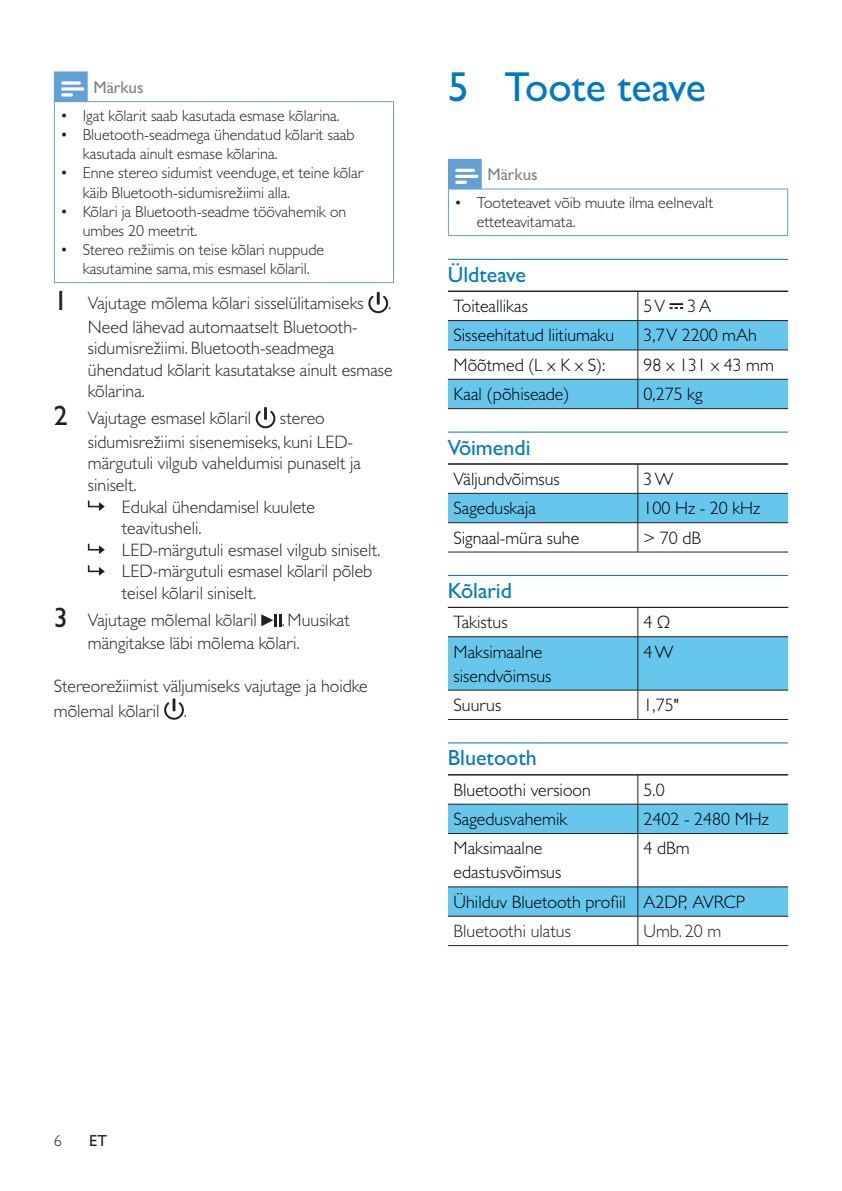
<style>
.page{position:relative;width:842px;height:1191px;background:#fff}
.page>*{position:absolute;margin:0;border:0;box-sizing:border-box;transform-origin:0 0}
.大标题{font:500 42px "Gill Sans MT Pro";letter-spacing:-.01em;color:#0079c2}
.小标题_4{font:500 22px "Gill Sans MT Pro";color:#0079c2}
.内文___tab6{font:300 18px/21.6px "Gill Sans MT Pro";color:#231f20}
.内文{font:300 18px/24px "Gill Sans MT Pro";color:#000}
.内文___L6___tab12{font:300 18px/21.6px "Gill Sans MT Pro";color:#231f20}
.内文-2{font:300 18px/25.2px "Gill Sans MT Pro";color:#231f20}
.小标题_3_note{font:500 17px "Gill Sans MT Pro";color:#808285}
.内文-1___tab4{font:300 16px/19.2px "Gill Sans MT Pro";color:#231f20}
.t1{font:500 16px "Gill Sans MT Pro";color:#231f20}
.s1{font-weight:500;font-size:28px}
</style>
<div class="page">
<hr style="left:448px;top:259px;width:340px;height:1px;background:#0079c2">
<hr style="left:448px;top:431px;width:340px;height:1px;background:#0079c2">
<hr style="left:448px;top:575px;width:340px;height:1px;background:#0079c2">
<hr style="left:448px;top:742px;width:340px;height:1px;background:#0079c2">
<div style="left:448px;top:159px;width:33px;height:30px;background:#62a0d6"></div>
<hr style="left:448px;top:189px;width:1px;height:46px;background:#62a0d6">
<hr style="left:787px;top:189px;width:1px;height:46px;background:#62a0d6">
<hr style="left:448px;top:159px;width:34px;height:1px;background:#62a0d6">
<hr style="left:481px;top:188px;width:307px;height:1px;background:#62a0d6">
<hr style="left:448px;top:235px;width:33px;height:1px;background:#62a0d6">
<hr style="left:481px;top:235px;width:307px;height:1px;background:#62a0d6">
<svg style="left:455px;top:160px;width:27px;height:28px"></svg>
<hr style="left:448px;top:408px;width:190px;height:1px;background:#231f20">
<hr style="left:638px;top:408px;width:150px;height:1px;background:#231f20">
<svg style="left:448px;top:291px;width:340px;height:117px"></svg>
<hr style="left:448px;top:463px;width:190px;height:1px;background:#231f20">
<hr style="left:638px;top:463px;width:150px;height:1px;background:#231f20">
<svg style="left:448px;top:464px;width:340px;height:88px"></svg>
<hr style="left:448px;top:552px;width:190px;height:1px;background:#231f20">
<hr style="left:638px;top:552px;width:150px;height:1px;background:#231f20">
<svg style="left:448px;top:607px;width:340px;height:112px"></svg>
<hr style="left:448px;top:719px;width:190px;height:1px;background:#231f20">
<hr style="left:638px;top:719px;width:150px;height:1px;background:#231f20">
<hr style="left:448px;top:774px;width:190px;height:1px;background:#231f20">
<hr style="left:638px;top:774px;width:150px;height:1px;background:#231f20">
<svg style="left:448px;top:775px;width:340px;height:170px"></svg>
<hr style="left:448px;top:945px;width:190px;height:1px;background:#231f20">
<hr style="left:638px;top:945px;width:150px;height:1px;background:#231f20">
<div style="left:54px;top:72px;width:33px;height:30px;background:#62a0d6"></div>
<hr style="left:54px;top:102px;width:1px;height:180px;background:#62a0d6">
<hr style="left:393px;top:102px;width:1px;height:180px;background:#62a0d6">
<hr style="left:54px;top:71px;width:34px;height:1px;background:#62a0d6">
<hr style="left:87px;top:101px;width:307px;height:1px;background:#62a0d6">
<hr style="left:54px;top:282px;width:33px;height:1px;background:#62a0d6">
<hr style="left:87px;top:282px;width:307px;height:1px;background:#62a0d6">
<svg style="left:61px;top:72px;width:27px;height:29px"></svg>
<svg style="left:368px;top:292px;width:20px;height:21px"></svg>
<svg style="left:256px;top:407px;width:19px;height:21px"></svg>
<svg style="left:88px;top:500px;width:17px;height:11px"></svg>
<svg style="left:88px;top:544px;width:17px;height:10px"></svg>
<svg style="left:88px;top:565px;width:17px;height:11px"></svg>
<svg style="left:261px;top:614px;width:21px;height:12px"></svg>
<svg style="left:164px;top:698px;width:20px;height:21px"></svg>
<p class="小标题_3_note" style="left:93px;top:77px;width:52px">Märkus</p>
<p class="内文-1___tab4" style="left:60px;top:105px;width:281px">• Igat kõlarit saab kasutada esmase kõlarina.</p>
<p class="内文-1___tab4" style="left:83px;top:125px;width:273px;text-indent:-23px">• Bluetooth-seadmega ühendatud kõlarit saab kasutada ainult esmase kõlarina.</p>
<p class="内文-1___tab4" style="left:83px;top:163px;width:283px;text-indent:-23px">• Enne stereo sidumist veenduge, et teine kõlar käib Bluetooth-sidumisrežiimi alla.</p>
<p class="内文-1___tab4" style="left:83px;top:201px;width:265px;text-indent:-23px">• Kõlari ja Bluetooth-seadme töövahemik on umbes 20 meetrit.</p>
<p class="内文-1___tab4" style="left:60px;top:240px;width:266px;text-align:center">• Stereo režiimis on teise kõlari nuppude kasutamine sama,mis esmasel kõlaril.</p>
<p class="内文___tab6" style="left:54px;top:292px;width:311px"><span class="s1">1</span> Vajutage mõlema kõlari sisselülitamiseks</p>
<p class="内文___tab6" style="left:388px;top:292px;width:5px">.</p>
<p class="内文___tab6" style="left:88px;top:315px;width:306px">Need lähevad automaatselt Bluetooth&shy;sidumisrežiimi. Bluetooth-seadmega ühendatud kõlarit kasutatakse ainult esmase kõlarina.</p>
<p class="内文___tab6" style="left:54px;top:407px;width:199px"><span class="s1">2</span> Vajutage esmasel kõlaril</p>
<p class="内文___tab6" style="left:88px;top:406px;width:267px;line-height:23.6px;text-indent:192px">stereo sidumisrežiimi sisenemiseks, kuni LED-</p>
<p class="内文___tab6" style="left:88px;top:452px;width:275px">märgutuli vilgub vaheldumisi punaselt ja siniselt.</p>
<p class="内文___L6___tab12" style="left:122px;top:495px;width:195px">Edukal ühendamisel kuulete teavitusheli.</p>
<p class="内文___L6___tab12" style="left:122px;top:538px;width:260px">LED-märgutuli esmasel vilgub siniselt.</p>
<p class="内文___L6___tab12" style="left:122px;top:560px;width:252px">LED-märgutuli esmasel kõlaril põleb teisel kõlaril siniselt.</p>
<p class="内文___tab6" style="left:54px;top:608px;width:204px"><span class="s1">3</span> Vajutage mõlemal kõlaril</p>
<p class="内文___tab6" style="left:88px;top:608px;width:264px;line-height:23px;text-indent:194px">.Muusikat mängitakse läbi mõlema kõlari.</p>
<p class="内文-2" style="left:54px;top:673px;width:315px">Stereorežiimist väljumiseks vajutage ja hoidke mõlemal kõlaril</p>
<p class="内文-2" style="left:184px;top:698px;width:5px">.</p>
<p class="大标题" style="left:448px;top:62px;width:260px">5 Toote teave</p>
<p class="小标题_3_note" style="left:487px;top:164px;width:52px">Märkus</p>
<p class="内文-1___tab4" style="left:477px;top:193px;width:238px;text-indent:-23px">• Tooteteavet võib muute ilma eelnevalt etteteavitamata.</p>
<p class="小标题_4" style="left:448px;top:261px;width:80px">Üldteave</p>
<p class="内文" style="left:454px;top:294px;width:76px">Toiteallikas</p>
<p class="内文" style="left:643px;top:294px;width:23px">5 V</p>
<p class="内文" style="left:688px;top:294px;width:25px">3A</p>
<p class="内文" style="left:454px;top:323px;width:162px">Sisseehitatud liitiumaku</p>
<p class="内文" style="left:643px;top:323px;width:115px">3,7V 2200 mAh</p>
<p class="内文" style="left:454px;top:352px;width:153px">Mõõtmed (L x K x S):</p>
<p class="内文" style="left:643px;top:352px;width:132px">98 x 131 x 43 mm</p>
<p class="内文" style="left:454px;top:382px;width:117px">Kaal (põhiseade)</p>
<p class="内文" style="left:643px;top:382px;width:61px">0,275 kg</p>
<p class="小标题_4" style="left:448px;top:434px;width:84px">Võimendi</p>
<p class="内文" style="left:454px;top:466px;width:108px">Väljundvõimsus</p>
<p class="内文" style="left:643px;top:466px;width:31px">3 W</p>
<p class="内文" style="left:454px;top:496px;width:84px">Sageduskaja</p>
<p class="内文" style="left:643px;top:496px;width:118px">100 Hz - 20 kHz</p>
<p class="内文" style="left:454px;top:525px;width:127px">Signaal-müra suhe</p>
<p class="内文" style="left:643px;top:525px;width:59px">&gt; 70 dB</p>
<p class="小标题_4" style="left:448px;top:577px;width:65px">Kõlarid</p>
<p class="内文" style="left:454px;top:610px;width:56px">Takistus</p>
<p class="内文" style="left:643px;top:610px;width:28px">4 Ω</p>
<p class="内文" style="left:454px;top:639px;width:99px">Maksimaalne sisendvõimsus</p>
<p class="内文" style="left:643px;top:639px;width:31px">4 W</p>
<p class="内文" style="left:454px;top:692px;width:49px">Suurus</p>
<p class="内文" style="left:643px;top:692px;width:37px">1,75"</p>
<p class="小标题_4" style="left:448px;top:745px;width:91px">Bluetooth</p>
<p class="内文" style="left:454px;top:777px;width:139px">Bluetoothi versioon</p>
<p class="内文" style="left:643px;top:777px;width:23px">5.0</p>
<p class="内文" style="left:454px;top:806px;width:115px">Sagedusvahemik</p>
<p class="内文" style="left:643px;top:806px;width:127px">2402 - 2480 MHz</p>
<p class="内文" style="left:454px;top:836px;width:109px">Maksimaalne edastusvõimsus</p>
<p class="内文" style="left:643px;top:836px;width:48px">4 dBm</p>
<p class="内文" style="left:454px;top:889px;width:174px">Ühilduv Bluetooth profiil</p>
<p class="内文" style="left:643px;top:889px;width:103px">A2DP, AVRCP</p>
<p class="内文-2" style="left:454px;top:918px;width:119px">Bluetoothi ulatus</p>
<p class="内文-2" style="left:643px;top:918px;width:79px">Umb. 20 m</p>
<p class="内文-1___tab4" style="left:54px;top:1131px;width:9px">6</p>
<p class="t1" style="left:89px;top:1131px;width:19px">ET</p>
</div>
